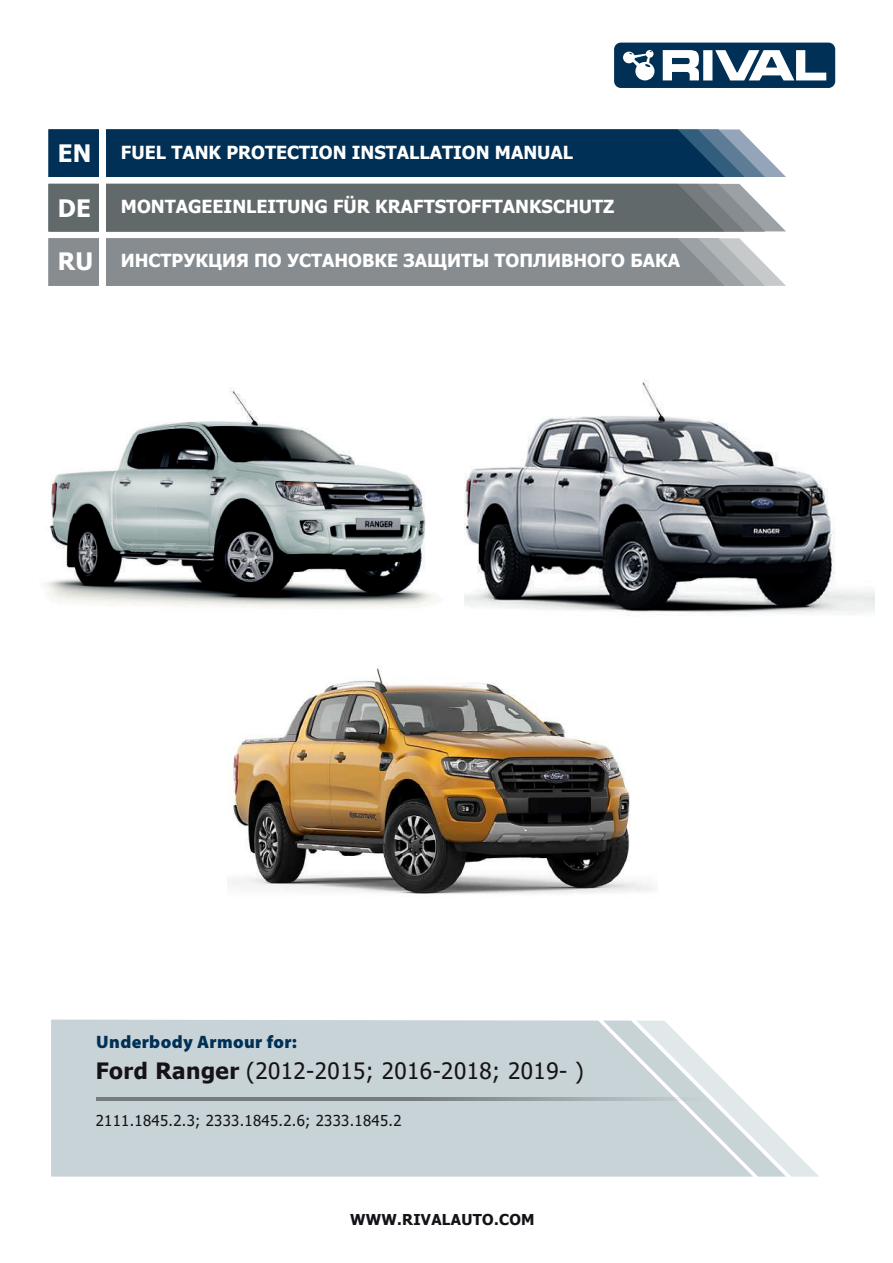
<style>
.page{position:relative;width:893px;height:1263px;background:#fff}
.page>*{position:absolute;margin:0;border:0;box-sizing:border-box;transform-origin:0 0}
.t1{font:700 24px "Tahoma";color:#fff}
.t2{font:22.5px "Tahoma";letter-spacing:.02em;color:#151218}
.t3{font:700 18px "Tahoma";color:#fff}
.t4{font:900 18px "Myriad Pro";letter-spacing:.02em;color:#003056}
.t5{font:15px "Tahoma";letter-spacing:.02em;color:#151218}
.t6{font:700 15px "Tahoma";letter-spacing:.02em;color:#151218}
.s1{font-weight:700}
</style>
<div class="page">
<img style="left:464px;top:380px;width:410px;height:236px">
<svg style="left:49px;top:129px;width:737px;height:48px;background:#113d61"></svg>
<div style="left:614px;top:43px;width:221px;height:45px;background:#003056;border-radius:7px"></div>
<svg style="left:663px;top:50px;width:163px;height:30px"></svg>
<svg style="left:623px;top:50px;width:31px;height:30px"></svg>
<div style="left:51px;top:1019px;width:552px;height:157px;background:#c8d3d7"></div>
<svg style="left:603px;top:1020px;width:215px;height:156px"></svg>
<svg style="left:96px;top:1098px;width:620px;height:2px"></svg>
<svg style="left:49px;top:238px;width:737px;height:48px;background:#8e9397"></svg>
<svg style="left:49px;top:184px;width:737px;height:47px;background:#6a7072"></svg>
<div style="left:99px;top:129px;width:7px;height:158px;background:#fff"></div>
<img style="left:43px;top:388px;width:394px;height:220px">
<img style="left:232px;top:667px;width:421px;height:227px">
<h1 class="t1" style="left:58px;top:137px;width:35px">EN</h1>
<h1 class="t1" style="left:58px;top:191px;width:34px">DE</h1>
<h1 class="t1" style="left:58px;top:245px;width:37px">RU</h1>
<p class="t3" style="left:121px;top:140px;width:454px">FUEL TANK PROTECTION INSTALLATION MANUAL</p>
<p class="t3" style="left:121px;top:194px;width:495px">MONTAGEEINLEITUNG FÜR KRAFTSTOFFTANKSCHUTZ</p>
<p class="t3" style="left:121px;top:248px;width:561px">ИНСТРУКЦИЯ ПО УСТАНОВКЕ ЗАЩИТЫ ТОПЛИВНОГО БАКА</p>
<p class="t4" style="left:96px;top:1030px;width:202px">Underbody Armour for:</p>
<p class="t2" style="left:96px;top:1056px;width:490px"><span class="s1">Ford Ranger</span> (2012-2015; 2016-2018; 2019- )</p>
<p class="t5" style="left:96px;top:1111px;width:307px">2111.1845.2.3; 2333.1845.2.6; 2333.1845.2</p>
<p class="t6" style="left:350px;top:1209px;width:186px">WWW.RIVALAUTO.COM</p>
</div>
